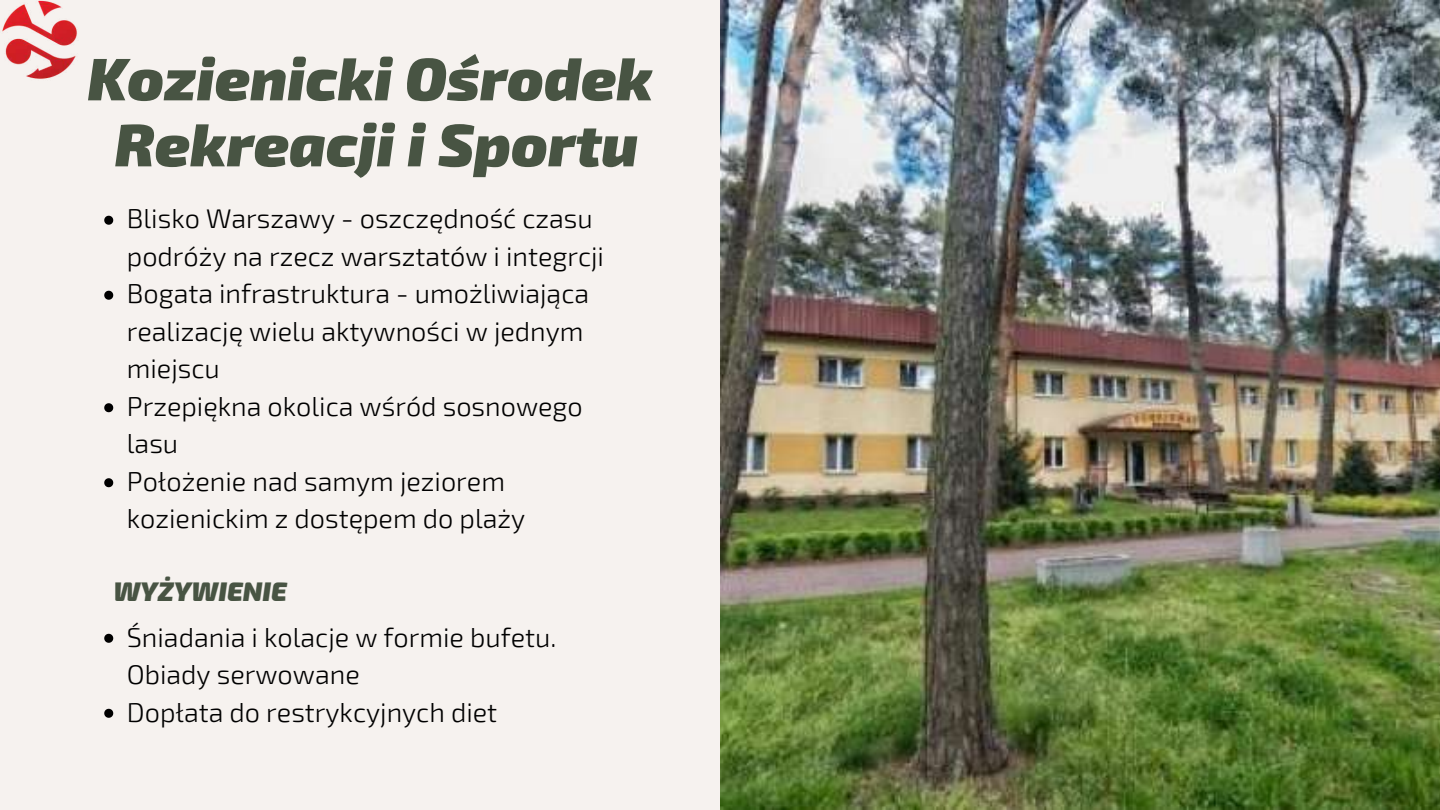
<style>
.page{position:relative;width:1440px;height:810px;background:#f6f2ef}
.page>*{position:absolute;margin:0;border:0;box-sizing:border-box;transform-origin:0 0}
.t1{font:italic 900 60px/66px "Exo 2";color:#485443;text-align:center}
.t2{font:300 27px/37.5px "Exo 2";color:#000}
.t3{font:italic 900 27px "Exo 2";color:#485443}
</style>
<div class="page">
<img style="left:2px;top:0;width:75px;height:79px">
<img style="left:720px;top:0;width:720px;height:810px">
<svg style="left:104px;top:216px;width:9px;height:9px"></svg>
<svg style="left:104px;top:291px;width:9px;height:9px"></svg>
<svg style="left:104px;top:403px;width:9px;height:9px"></svg>
<svg style="left:104px;top:478px;width:9px;height:9px"></svg>
<svg style="left:104px;top:634px;width:9px;height:9px"></svg>
<svg style="left:104px;top:709px;width:9px;height:9px"></svg>
<h1 class="t1" style="left:87px;top:42px;width:567px">Kozienicki Ośrodek<br>Rekreacji i Sportu</h1>
<p class="t2" style="left:127px;top:199px;width:479px">Blisko Warszawy - oszczędność czasu podróży na rzecz warsztatów i integrcji<br>Bogata infrastruktura - umożliwiająca realizację wielu aktywności w jednym miejscu<br>Przepiękna okolica wśród sosnowego lasu<br>Położenie nad samym jeziorem kozienickim z dostępem do plaży</p>
<p class="t3" style="left:113px;top:574px;width:175px">WYŻYWIENIE</p>
<p class="t2" style="left:127px;top:617px;width:431px">Śniadania i kolacje w formie bufetu.<br>Obiady serwowane<br>Dopłata do restrykcyjnych diet</p>
</div>
